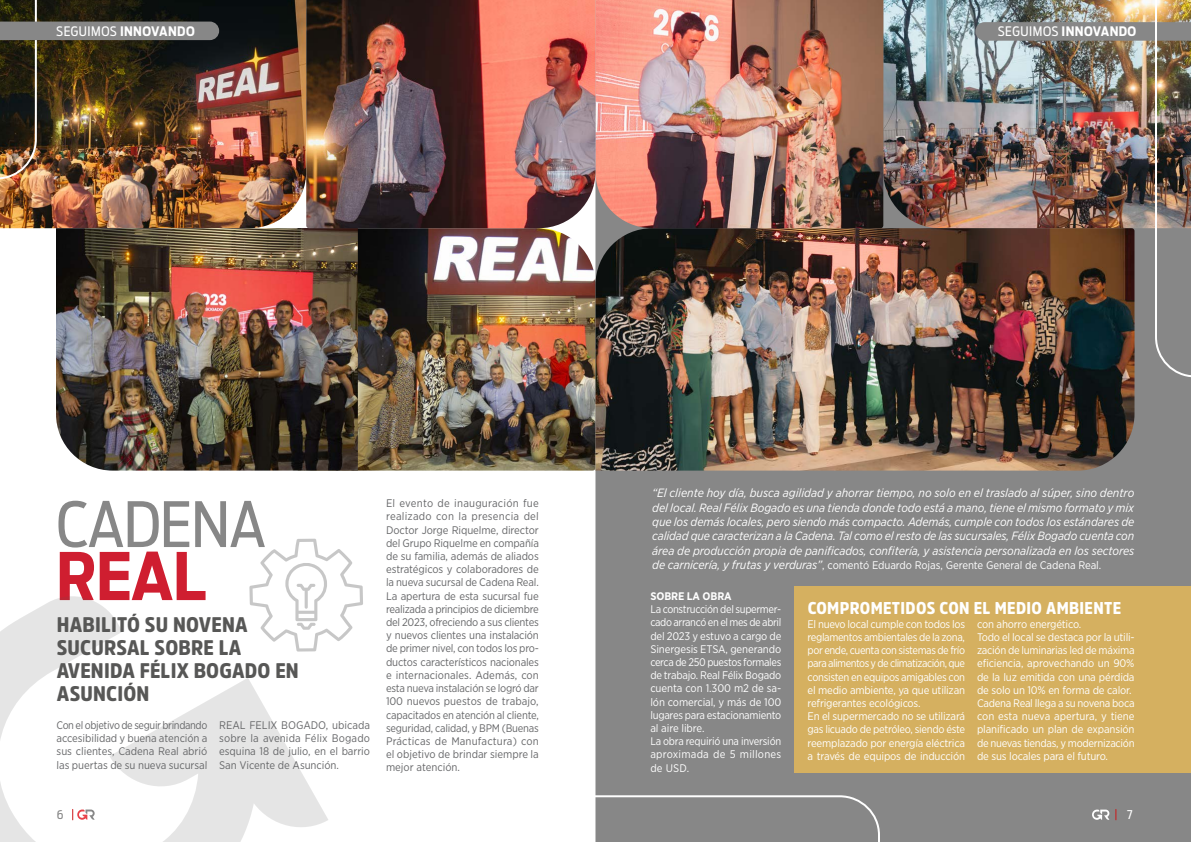
<style>
.page{position:relative;width:1191px;height:842px;background:#fff}
.page>*{position:absolute;margin:0;border:0;box-sizing:border-box;transform-origin:0 0}
.t1{font:700 65px "Antenna Cond";color:#cf1e30}
.t2{font:61.9px "Antenna Cond";letter-spacing:-.015em;color:#878787}
.t3{font:900 21px/23px "Amsi Pro Narw";letter-spacing:.01em;color:#575756}
.t4{font:900 17px "Amsi Pro Narw";letter-spacing:.02em;color:#fff}
.t5{font:700 13px "Antenna Cond";letter-spacing:.03em;color:#fff}
.t6{font:italic 12px/14.4px "Gotham Narrow";color:#fff;text-align:justify}
.t7{font:12px "Antenna Cond";color:#878787}
.t8{font:12px "Antenna Cond";color:#fff}
.t9{font:11px/13.2px "Gotham Narrow";letter-spacing:-.01em;color:#fff}
.t10{font:11px/13.2px "Gotham Narrow";color:#666769;text-align:justify}
.t11{font:700 11px "Gotham Narrow";color:#fff}
.s1{font-weight:400}
.s2{font-style:italic;font-size:12px}
</style>
<div class="page">
<div style="left:595px;top:378px;width:596px;height:464px;background:#878787"></div>
<img style="left:0;top:0;width:975px;height:228px">
<svg style="left:249px;top:539px;width:114px;height:102px"></svg>
<img style="left:358px;top:228px;width:776px;height:243px">
<img style="left:56px;top:228px;width:302px;height:243px">
<svg style="left:0;top:589px;width:328px;height:253px"></svg>
<img style="left:975px;top:0;width:216px;height:378px">
<svg style="left:595px;top:794px;width:286px;height:48px;background:#8c8c8c"></svg>
<svg style="left:1092px;top:809px;width:17px;height:11px"></svg>
<div style="left:794px;top:586px;width:397px;height:187px;background:#d5b060"></div>
<img style="left:0;top:0;width:219px;height:180px">
<p class="t5" style="left:56px;top:24px;width:140px"><span class="s1">SEGUIMOS</span> INNOVANDO</p>
<p class="t5" style="left:997px;top:24px;width:140px"><span class="s1">SEGUIMOS</span> INNOVANDO</p>
<h2 class="t2" style="left:56px;top:488px;width:211px">CADENA</h2>
<h1 class="t1" style="left:56px;top:538px;width:152px">REAL</h1>
<h3 class="t3" style="left:57px;top:612px;width:243px">HABILITÓ SU NOVENA<br>SUCURSAL SOBRE LA<br>AVENIDA FÉLIX BOGADO EN<br>ASUNCIÓN</h3>
<p class="t10" style="left:57px;top:718px;width:152px">Con el objetivo de seguir brindando accesibilidad y buena atención a sus clientes, Cadena Real abrió las puertas de su nueva sucursal</p>
<p class="t10" style="left:219px;top:718px;width:152px">REAL FELIX BOGADO, ubicada sobre la avenida Félix Bogado esquina 18 de julio, en el barrio San Vicente de Asunción.</p>
<p class="t7" style="left:57px;top:808px;width:8px">6</p>
<p class="t10" style="left:386px;top:497px;width:154px">El evento de inauguración fue realizado con la presencia del Doctor Jorge Riquelme, director del Grupo Riquelme en compañía de su familia, además de aliados estratégicos y colaboradores de la nueva sucursal de Cadena Real.<br>La apertura de esta sucursal fue realizada a principios de diciembre del 2023, ofreciendo a sus clientes y nuevos clientes una instalación de primer nivel, con todos los pro&shy;ductos característicos nacionales e internacionales. Además, con esta nueva instalación se logró dar 100 nuevos puestos de trabajo, capacitados en atención al cliente, seguridad, calidad, y BPM (Buenas Prácticas de Manufactura) con el objetivo de brindar siempre la mejor atención.</p>
<p class="t6" style="left:652px;top:486px;width:484px">“El cliente hoy día, busca agilidad y ahorrar tiempo, no solo en el traslado al súper, sino dentro del local. Real Félix Bogado es una tienda donde todo está a mano, tiene el mismo formato y mix que los demás locales, pero siendo más compacto. Además, cumple con todos los estándares de calidad que caracterizan a la Cadena. Tal como el resto de las sucursales, Félix Bogado cuenta con área de producción propia de panificados, confitería, y asistencia personalizada en los sectores</p>
<p class="t9" style="left:652px;top:559px;width:451px"><span class="s2">de carnicería, y frutas y verduras”</span>, comentó Eduardo Rojas, Gerente General de Cadena Real.</p>
<h3 class="t4" style="left:807px;top:596px;width:315px">COMPROMETIDOS CON EL MEDIO AMBIENTE</h3>
<p class="t9" style="left:807px;top:617px;width:159px">El nuevo local cumple con todos los reglamentos ambientales de la zona, por ende, cuenta con sistemas de frío para alimentos y de climatización, que consisten en equipos amigables con el medio ambiente, ya que utilizan refrigerantes ecológicos.<br>En el supermercado no se utilizará gas licuado de petróleo, siendo éste reemplazado por energía eléctrica a través de equipos de inducción</p>
<p class="t9" style="left:977px;top:617px;width:159px">con ahorro energético.<br>Todo el local se destaca por la utili&shy;zación de luminarias led de máxima eficiencia, aprovechando un 90% de la luz emitida con una pérdida de solo un 10% en forma de calor.<br>Cadena Real llega a su novena boca con esta nueva apertura, y tiene planificado un plan de expansión de nuevas tiendas, y modernización de sus locales para el futuro.</p>
<p class="t11" style="left:650px;top:589px;width:83px">SOBRE LA OBRA</p>
<p class="t9" style="left:650px;top:602px;width:133px">La construcción del supermer&shy;cado arrancó en el mes de abril del 2023 y estuvo a cargo de<br>Sinergesis ETSA, generando cerca de 250 puestos formales de trabajo. Real Félix Bogado cuenta con 1.300 m2 de sa&shy;lón comercial, y más de 100 lugares para estacionamiento al aire libre.<br>La obra requirió una inversión aproximada de 5 millones de USD.</p>
<p class="t8" style="left:1127px;top:808px;width:7px">7</p>
</div>
